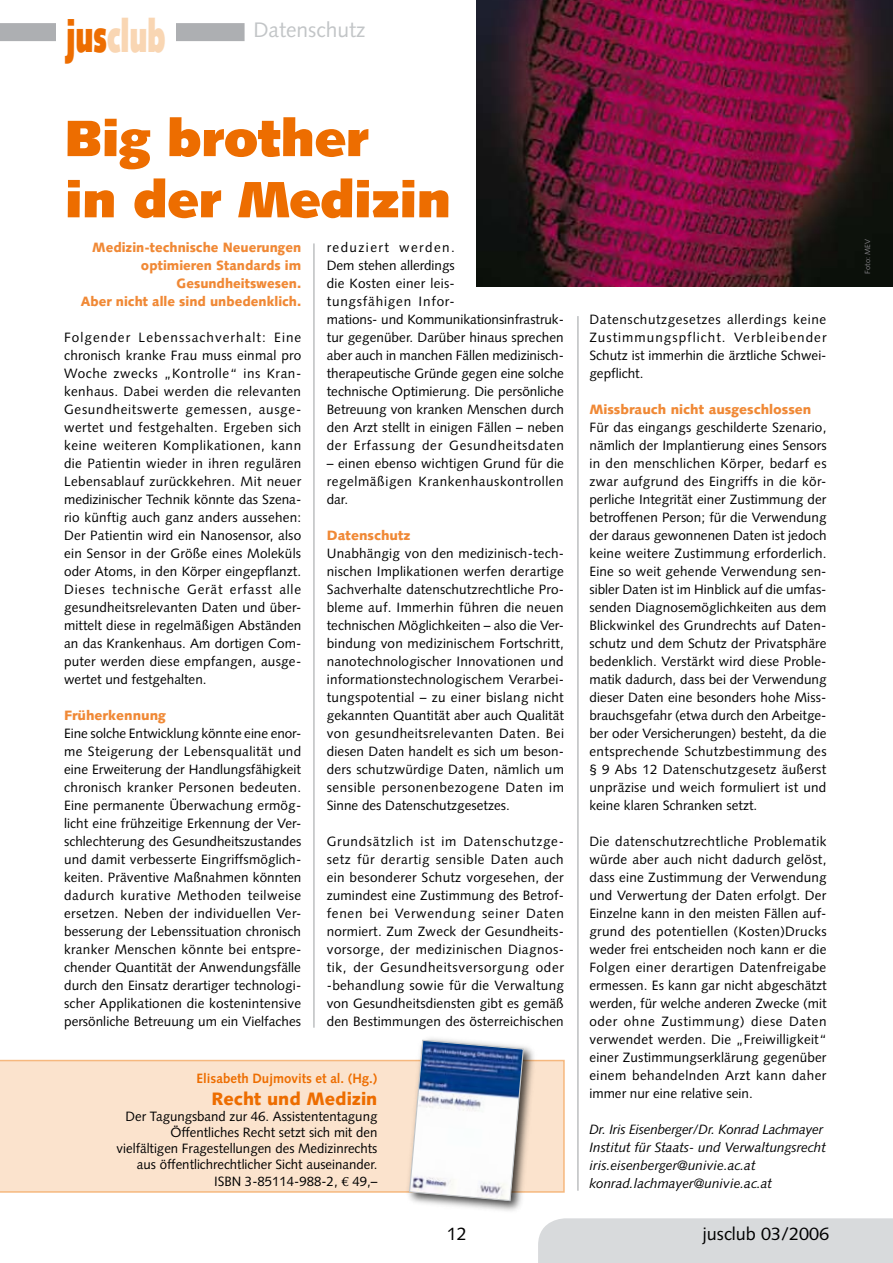
<style>
.page{position:relative;width:893px;height:1263px;background:#fff}
.page>*{position:absolute;margin:0;border:0;box-sizing:border-box;transform-origin:0 0}
.t1{font:900 51px/61.2px "Syntax";color:#ed6d00}
.t2{font:900 45px "Syntax";color:#f9d6b3;scale:.6 1}
.t3{font:21px "Syntax";color:#c2c5c7}
.t4{font:18px "Syntax";color:#000}
.t5{font:900 18px "Syntax";color:#ed6d00}
.t6{font:13.5px/18px "Syntax";color:#000;text-align:justify}
.t7{font:italic 13.5px/18px "Syntax";color:#000}
.t8{font:900 13.5px/18px "Syntax";color:#f08936;text-align:right;scale:.96 1}
.t9{font:900 13.5px "Syntax";color:#f08936}
.t10{font:700 13.5px "Syntax";color:#ed6d00}
.t11{font:7.5px "Syntax";color:#817f84}
.s1{color:#ed6d00}
.s2{font-family:"Optima LT"}
</style>
<div class="page">
<div style="left:538px;top:1218px;width:355px;height:45px;background:#d8dadc"></div>
<div style="left:0;top:23px;width:245px;height:18px;background:#adafb2"></div>
<div style="left:56px;top:17px;width:120px;height:74px;background:#fff"></div>
<hr style="left:313px;top:243px;width:2px;height:785px;background:#bdbfc1">
<hr style="left:577px;top:316px;width:2px;height:875px;background:#bdbfc1">
<div style="left:0;top:1060px;width:565px;height:133px;background:#fbe3cd"></div>
<div style="left:404px;top:1035px;width:133px;height:179px;background:#000;opacity:.75"></div>
<svg style="left:408px;top:1039px;width:116px;height:163px"></svg>
<img style="left:476px;top:0;width:417px;height:286px">
<h2 class="t2" style="left:67px;top:10px;width:167px"><span class="s1">jus</span>club</h2>
<h3 class="t3" style="left:253px;top:17px;width:113px">Datenschutz</h3>
<h1 class="t1" style="left:65px;top:108px;width:387px">Big brother<br>in der Medizin</h1>
<p class="t8" style="left:81px;top:238px;width:231px">Medizin-technische Neuerungen optimieren Standards im<br>Gesundheitswesen.<br>Aber nicht alle sind unbedenklich.</p>
<p class="t6" style="left:64px;top:328px;width:239px">Folgender Lebenssachverhalt: Eine chronisch kranke Frau muss einmal pro Woche zwecks „Kontrolle“ ins Kran&shy;kenhaus. Dabei werden die relevanten Gesundheitswerte gemessen, ausge&shy;wertet und festgehalten. Ergeben sich keine weiteren Komplikationen, kann die Patientin wieder in ihren regulären Lebensablauf zurückkehren. Mit neuer medizinischer Technik könnte das Szena&shy;rio künftig auch ganz anders aussehen:<br>Der Patientin wird ein Nanosensor, also ein Sensor in der Größe eines Moleküls oder Atoms, in den Körper eingepflanzt.<br>Dieses technische Gerät erfasst alle gesundheitsrelevanten Daten und über&shy;mittelt diese in regelmäßigen Abständen an das Krankenhaus. Am dortigen Com&shy;puter werden diese empfangen, ausge&shy;wertet und festgehalten.</p>
<p class="t9" style="left:64px;top:707px;width:103px">Früherkennung</p>
<p class="t6" style="left:64px;top:724px;width:239px">Eine solche Entwicklung könnte eine enor&shy;me Steigerung der Lebensqualität und eine Erweiterung der Handlungsfähigkeit chronisch kranker Personen bedeuten.<br>Eine permanente Überwachung ermög&shy;licht eine frühzeitige Erkennung der Ver&shy;schlechterung des Gesundheitszustandes und damit verbesserte Eingriffsmöglich&shy;keiten. Präventive Maßnahmen könnten dadurch kurative Methoden teilweise ersetzen. Neben der individuellen Ver&shy;besserung der Lebenssituation chronisch kranker Menschen könnte bei entspre&shy;chender Quantität der Anwendungsfälle durch den Einsatz derartiger technologi&shy;scher Applikationen die kostenintensive persönliche Betreuung um ein Vielfaches</p>
<p class="t6" style="left:327px;top:238px;width:239px;text-align:left">reduziert werden.<br>Dem stehen allerdings<br>die Kosten einer leis-<br>tungsfähigen Infor-<br>mations- und Kommunikationsinfrastruk&shy;tur gegenüber. Darüber hinaus sprechen aber auch in manchen Fällen medizinisch&shy;therapeutische Gründe gegen eine solche technische Optimierung. Die persönliche Betreuung von kranken Menschen durch den Arzt stellt in einigen Fällen – neben der Erfassung der Gesundheitsdaten</p>
<p class="t6" style="left:327px;top:454px;width:239px">– einen ebenso wichtigen Grund für die regelmäßigen Krankenhauskontrollen dar.</p>
<p class="t9" style="left:327px;top:527px;width:85px">Datenschutz</p>
<p class="t6" style="left:327px;top:544px;width:239px">Unabhängig von den medizinisch-tech&shy;nischen Implikationen werfen derartige Sachverhalte datenschutzrechtliche Pro&shy;bleme auf. Immerhin führen die neuen technischen Möglichkeiten – also die Ver&shy;bindung von medizinischem Fortschritt, nanotechnologischer Innovationen und informationstechnologischem Verarbei&shy;tungspotential – zu einer bislang nicht gekannten Quantität aber auch Qualität von gesundheitsrelevanten Daten. Bei diesen Daten handelt es sich um beson&shy;ders schutzwürdige Daten, nämlich um sensible personenbezogene Daten im Sinne des Datenschutzgesetzes.</p>
<p class="t6" style="left:327px;top:832px;width:239px">Grundsätzlich ist im Datenschutzge&shy;setz für derartig sensible Daten auch ein besonderer Schutz vorgesehen, der zumindest eine Zustimmung des Betrof&shy;fenen bei Verwendung seiner Daten normiert. Zum Zweck der Gesundheits&shy;vorsorge, der medizinischen Diagnos&shy;tik, der Gesundheitsversorgung oder -behandlung sowie für die Verwaltung von Gesundheitsdiensten gibt es gemäß den Bestimmungen des österreichischen</p>
<p class="t10" style="left:197px;top:1070px;width:182px">Elisabeth Dujmovits et al. (Hg.)</p>
<h3 class="t5" style="left:211px;top:1087px;width:167px">Recht und Medizin</h3>
<p class="t6" style="left:117px;top:1108px;width:262px;line-height:16.2px;text-align:right">Der Tagungsband zur 46. Assistententagung Öffentliches Recht setzt sich mit den vielfältigen Fragestellungen des Medizinrechts aus öffentlichrechtlicher Sicht auseinander.<br>ISBN 3-85114-988-2, <span class="s2">€</span> 49,–</p>
<p class="t6" style="left:589px;top:310px;width:239px">Datenschutzgesetzes allerdings keine Zustimmungspflicht. Verbleibender Schutz ist immerhin die ärztliche Schwei&shy;gepflicht.</p>
<p class="t9" style="left:589px;top:401px;width:223px">Missbrauch nicht ausgeschlossen</p>
<p class="t6" style="left:589px;top:418px;width:239px">Für das eingangs geschilderte Szenario, nämlich der Implantierung eines Sensors in den menschlichen Körper, bedarf es zwar aufgrund des Eingriffs in die kör&shy;perliche Integrität einer Zustimmung der betroffenen Person; für die Verwendung der daraus gewonnenen Daten ist jedoch keine weitere Zustimmung erforderlich.<br>Eine so weit gehende Verwendung sen&shy;sibler Daten ist im Hinblick auf die umfas&shy;senden Diagnosemöglichkeiten aus dem Blickwinkel des Grundrechts auf Daten&shy;schutz und dem Schutz der Privatsphäre bedenklich. Verstärkt wird diese Proble&shy;matik dadurch, dass bei der Verwendung dieser Daten eine besonders hohe Miss&shy;brauchsgefahr (etwa durch den Arbeitge&shy;ber oder Versicherungen) besteht, da die entsprechende Schutzbestimmung des § 9 Abs 12 Datenschutzgesetz äußerst unpräzise und weich formuliert ist und keine klaren Schranken setzt.</p>
<p class="t6" style="left:589px;top:832px;width:239px">Die datenschutzrechtliche Problematik würde aber auch nicht dadurch gelöst, dass eine Zustimmung der Verwendung und Verwertung der Daten erfolgt. Der Einzelne kann in den meisten Fällen auf&shy;grund des potentiellen (Kosten)Drucks weder frei entscheiden noch kann er die Folgen einer derartigen Datenfreigabe ermessen. Es kann gar nicht abgeschätzt werden, für welche anderen Zwecke (mit oder ohne Zustimmung) diese Daten verwendet werden. Die „Freiwilligkeit“ einer Zustimmungserklärung gegenüber einem behandelnden Arzt kann daher immer nur eine relative sein.</p>
<p class="t7" style="left:589px;top:1120px;width:238px">Dr. Iris Eisenberger/Dr. Konrad Lachmayer Institut für Staats- und Verwaltungsrecht iris.eisenberger@univie.ac.at konrad.lachmayer@univie.ac.at</p>
<h3 class="t4" style="left:447px;top:1223px;width:22px">12</h3>
<h3 class="t4" style="left:703px;top:1223px;width:128px">jusclub 03/2006</h3>
<p class="t11" style="left:863px;top:274px;width:36px;rotate:-90deg">Foto: MEV</p>
</div>
